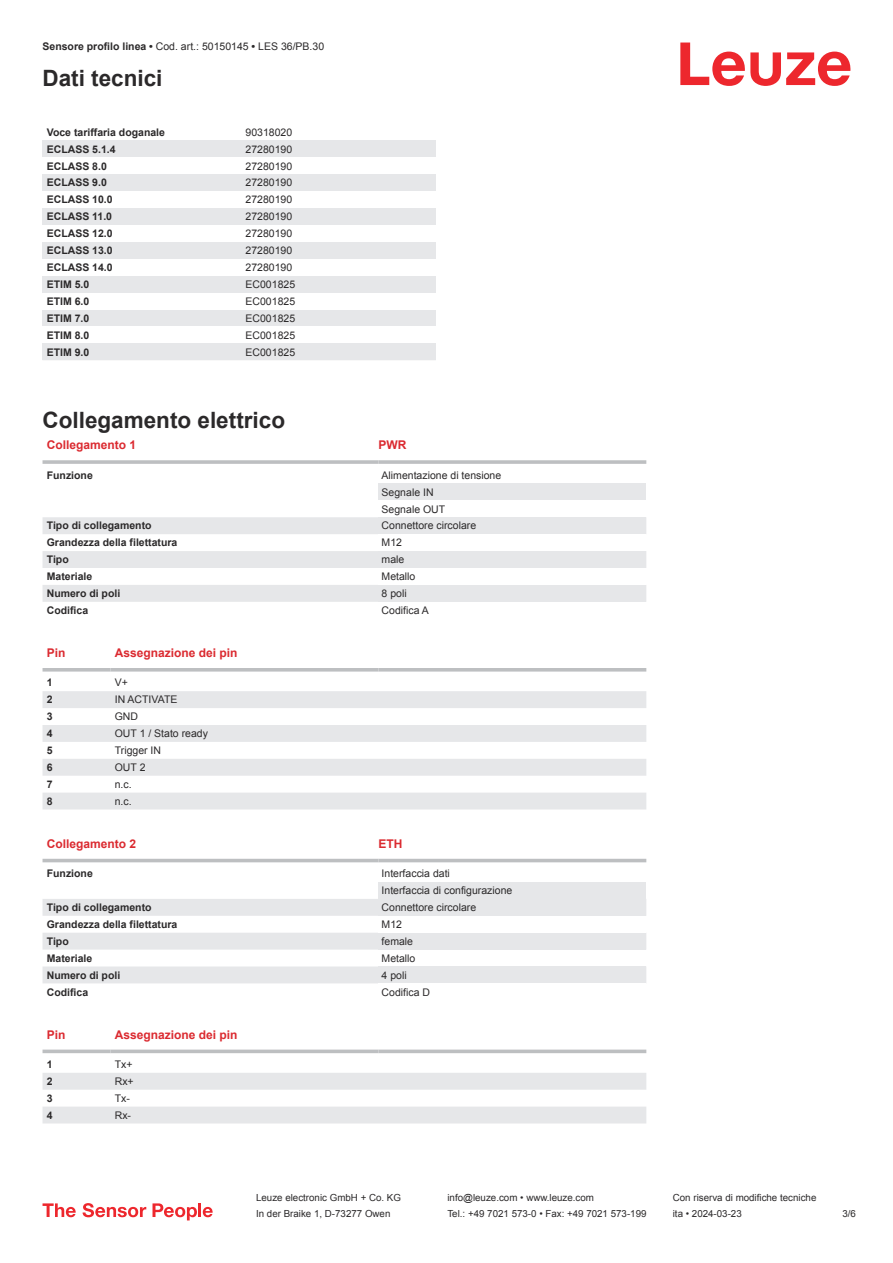
<style>
.page{position:relative;width:893px;height:1263px;background:#fff}
.page>*{position:absolute;margin:0;border:0;box-sizing:border-box;transform-origin:0 0}
.t1{font:700 22.5px "Arial";color:#2b292a}
.t2{font:700 12px "Arial";color:#db2a30}
.t3{font:10.5px/17px "Arial";color:#2b292a}
.t4{font:700 10.5px "Arial";color:#2b292a}
.t5{font:9.75px "Arial";color:#2b292a}
.s1{font-weight:700}
</style>
<div class="page">
<svg style="left:680px;top:43px;width:170px;height:43px"></svg>
<div style="left:43px;top:140px;width:199px;height:17px;background:#e6e7e9"></div>
<div style="left:242px;top:140px;width:194px;height:17px;background:#e6e7e9"></div>
<div style="left:43px;top:174px;width:199px;height:17px;background:#e6e7e9"></div>
<div style="left:242px;top:174px;width:194px;height:17px;background:#e6e7e9"></div>
<div style="left:43px;top:208px;width:199px;height:17px;background:#e6e7e9"></div>
<div style="left:242px;top:208px;width:194px;height:17px;background:#e6e7e9"></div>
<div style="left:43px;top:242px;width:199px;height:17px;background:#e6e7e9"></div>
<div style="left:242px;top:242px;width:194px;height:17px;background:#e6e7e9"></div>
<div style="left:43px;top:276px;width:199px;height:17px;background:#e6e7e9"></div>
<div style="left:242px;top:276px;width:194px;height:17px;background:#e6e7e9"></div>
<div style="left:43px;top:310px;width:199px;height:16px;background:#e6e7e9"></div>
<div style="left:242px;top:310px;width:194px;height:16px;background:#e6e7e9"></div>
<div style="left:43px;top:343px;width:199px;height:17px;background:#e6e7e9"></div>
<div style="left:242px;top:343px;width:194px;height:17px;background:#e6e7e9"></div>
<svg style="left:43px;top:517px;width:335px;height:85px;fill:#e6e7e9"></svg>
<svg style="left:43px;top:460px;width:335px;height:4px"></svg>
<hr style="left:378px;top:460px;width:268px;height:4px;background:#c7c8ca">
<div style="left:378px;top:483px;width:268px;height:17px;background:#e6e7e9"></div>
<div style="left:378px;top:517px;width:268px;height:17px;background:#e6e7e9"></div>
<div style="left:378px;top:551px;width:268px;height:17px;background:#e6e7e9"></div>
<div style="left:378px;top:585px;width:268px;height:17px;background:#e6e7e9"></div>
<svg style="left:43px;top:671px;width:603px;height:1px"></svg>
<svg style="left:43px;top:691px;width:603px;height:118px;fill:#e6e7e9"></svg>
<hr style="left:43px;top:668px;width:68px;height:3px;background:#bdbfc1">
<hr style="left:111px;top:668px;width:267px;height:3px;background:#bdbfc1">
<hr style="left:378px;top:668px;width:268px;height:3px;background:#bdbfc1">
<svg style="left:43px;top:858px;width:603px;height:126px"></svg>
<svg style="left:43px;top:899px;width:335px;height:84px;fill:#e6e7e9"></svg>
<hr style="left:43px;top:859px;width:335px;height:3px;background:#bdbfc1">
<hr style="left:378px;top:859px;width:268px;height:3px;background:#bdbfc1">
<div style="left:378px;top:865px;width:268px;height:17px;background:#fff"></div>
<div style="left:378px;top:882px;width:268px;height:17px;background:#e6e7e9"></div>
<div style="left:378px;top:899px;width:268px;height:17px;background:#e6e7e9"></div>
<div style="left:378px;top:916px;width:268px;height:17px;background:#fff"></div>
<div style="left:378px;top:933px;width:268px;height:16px;background:#e6e7e9"></div>
<div style="left:378px;top:949px;width:268px;height:17px;background:#fff"></div>
<div style="left:378px;top:966px;width:268px;height:17px;background:#e6e7e9"></div>
<div style="left:378px;top:983px;width:268px;height:17px;background:#fff"></div>
<svg style="left:43px;top:1053px;width:603px;height:1px"></svg>
<svg style="left:43px;top:1073px;width:603px;height:50px"></svg>
<svg style="left:43px;top:1049px;width:68px;height:4px"></svg>
<svg style="left:111px;top:1049px;width:267px;height:4px"></svg>
<svg style="left:378px;top:1049px;width:268px;height:4px"></svg>
<svg style="left:43px;top:1203px;width:33px;height:14px"></svg>
<svg style="left:83px;top:1203px;width:63px;height:14px"></svg>
<svg style="left:153px;top:1203px;width:44px;height:17px"></svg>
<hr style="left:198px;top:1203px;width:3px;height:14px;background:#ed272d">
<svg style="left:203px;top:1207px;width:10px;height:10px"></svg>
<p class="t3" style="left:43px;top:39px;width:283px"><span class="s1">Sensore profilo linea •</span> Cod. art.: 50150145 <span class="s1">•</span> LES 36/PB.30</p>
<h1 class="t1" style="left:43px;top:70px;width:122px">Dati tecnici</h1>
<p class="t4" style="left:47px;top:128px;width:120px">Voce tariffaria doganale</p>
<p class="t3" style="left:246px;top:125px;width:48px">90318020</p>
<p class="t4" style="left:47px;top:145px;width:70px">ECLASS 5.1.4</p>
<p class="t3" style="left:246px;top:141px;width:48px">27280190</p>
<p class="t4" style="left:47px;top:162px;width:62px">ECLASS 8.0</p>
<p class="t3" style="left:246px;top:158px;width:48px">27280190</p>
<p class="t4" style="left:47px;top:179px;width:62px">ECLASS 9.0</p>
<p class="t3" style="left:246px;top:175px;width:48px">27280190</p>
<p class="t4" style="left:47px;top:196px;width:67px">ECLASS 10.0</p>
<p class="t3" style="left:246px;top:192px;width:48px">27280190</p>
<p class="t4" style="left:47px;top:213px;width:67px">ECLASS 11.0</p>
<p class="t3" style="left:246px;top:209px;width:48px">27280190</p>
<p class="t4" style="left:47px;top:230px;width:67px">ECLASS 12.0</p>
<p class="t3" style="left:246px;top:226px;width:48px">27280190</p>
<p class="t4" style="left:47px;top:246px;width:67px">ECLASS 13.0</p>
<p class="t3" style="left:246px;top:243px;width:48px">27280190</p>
<p class="t4" style="left:47px;top:263px;width:67px">ECLASS 14.0</p>
<p class="t3" style="left:246px;top:260px;width:48px">27280190</p>
<p class="t4" style="left:47px;top:280px;width:44px">ETIM 5.0</p>
<p class="t3" style="left:246px;top:277px;width:51px">EC001825</p>
<p class="t4" style="left:47px;top:297px;width:44px">ETIM 6.0</p>
<p class="t3" style="left:246px;top:294px;width:51px">EC001825</p>
<p class="t4" style="left:47px;top:314px;width:44px">ETIM 7.0</p>
<p class="t3" style="left:246px;top:311px;width:51px">EC001825</p>
<p class="t4" style="left:47px;top:331px;width:44px">ETIM 8.0</p>
<p class="t3" style="left:246px;top:327px;width:51px">EC001825</p>
<p class="t4" style="left:47px;top:348px;width:44px">ETIM 9.0</p>
<p class="t3" style="left:246px;top:344px;width:51px">EC001825</p>
<h1 class="t1" style="left:43px;top:411px;width:244px">Collegamento elettrico</h1>
<p class="t2" style="left:47px;top:441px;width:91px">Collegamento 1</p>
<p class="t2" style="left:378px;top:441px;width:29px">PWR</p>
<p class="t4" style="left:47px;top:471px;width:48px">Funzione</p>
<p class="t3" style="left:382px;top:467px;width:121px">Alimentazione di tensione<br>Segnale IN<br>Segnale OUT</p>
<p class="t4" style="left:47px;top:522px;width:106px">Tipo di collegamento</p>
<p class="t3" style="left:382px;top:518px;width:96px">Connettore circolare</p>
<p class="t4" style="left:47px;top:539px;width:132px">Grandezza della filettatura</p>
<p class="t3" style="left:382px;top:535px;width:22px">M12</p>
<p class="t4" style="left:47px;top:556px;width:23px">Tipo</p>
<p class="t3" style="left:382px;top:552px;width:24px">male</p>
<p class="t4" style="left:47px;top:572px;width:47px">Materiale</p>
<p class="t3" style="left:382px;top:569px;width:35px">Metallo</p>
<p class="t4" style="left:47px;top:589px;width:75px">Numero di poli</p>
<p class="t3" style="left:382px;top:586px;width:27px">8 poli</p>
<p class="t4" style="left:47px;top:606px;width:43px">Codifica</p>
<p class="t3" style="left:382px;top:603px;width:49px">Codifica A</p>
<p class="t2" style="left:47px;top:648px;width:20px">Pin</p>
<p class="t2" style="left:115px;top:648px;width:124px">Assegnazione dei pin</p>
<p class="t4" style="left:47px;top:679px;width:7px">1</p>
<p class="t3" style="left:115px;top:675px;width:15px">V+</p>
<p class="t4" style="left:47px;top:696px;width:7px">2</p>
<p class="t3" style="left:115px;top:692px;width:64px">IN ACTIVATE</p>
<p class="t4" style="left:47px;top:713px;width:7px">3</p>
<p class="t3" style="left:115px;top:709px;width:25px">GND</p>
<p class="t4" style="left:47px;top:729px;width:7px">4</p>
<p class="t3" style="left:115px;top:726px;width:95px">OUT 1 / Stato ready</p>
<p class="t4" style="left:47px;top:746px;width:7px">5</p>
<p class="t3" style="left:115px;top:743px;width:48px">Trigger IN</p>
<p class="t4" style="left:47px;top:763px;width:7px">6</p>
<p class="t3" style="left:115px;top:760px;width:32px">OUT 2</p>
<p class="t4" style="left:47px;top:780px;width:7px">7</p>
<p class="t3" style="left:115px;top:777px;width:18px">n.c.</p>
<p class="t4" style="left:47px;top:797px;width:7px">8</p>
<p class="t3" style="left:115px;top:793px;width:18px">n.c.</p>
<p class="t2" style="left:47px;top:839px;width:91px">Collegamento 2</p>
<p class="t2" style="left:378px;top:839px;width:25px">ETH</p>
<p class="t4" style="left:47px;top:870px;width:48px">Funzione</p>
<p class="t3" style="left:382px;top:866px;width:132px">Interfaccia dati<br>Interfaccia di configurazione</p>
<p class="t4" style="left:47px;top:903px;width:106px">Tipo di collegamento</p>
<p class="t3" style="left:382px;top:900px;width:96px">Connettore circolare</p>
<p class="t4" style="left:47px;top:920px;width:132px">Grandezza della filettatura</p>
<p class="t3" style="left:382px;top:917px;width:22px">M12</p>
<p class="t4" style="left:47px;top:937px;width:23px">Tipo</p>
<p class="t3" style="left:382px;top:934px;width:33px">female</p>
<p class="t4" style="left:47px;top:954px;width:47px">Materiale</p>
<p class="t3" style="left:382px;top:950px;width:35px">Metallo</p>
<p class="t4" style="left:47px;top:971px;width:75px">Numero di poli</p>
<p class="t3" style="left:382px;top:967px;width:27px">4 poli</p>
<p class="t4" style="left:47px;top:988px;width:43px">Codifica</p>
<p class="t3" style="left:382px;top:984px;width:50px">Codifica D</p>
<p class="t2" style="left:47px;top:1030px;width:20px">Pin</p>
<p class="t2" style="left:115px;top:1030px;width:124px">Assegnazione dei pin</p>
<p class="t4" style="left:47px;top:1060px;width:7px">1</p>
<p class="t3" style="left:115px;top:1057px;width:19px">Tx+</p>
<p class="t4" style="left:47px;top:1077px;width:7px">2</p>
<p class="t3" style="left:115px;top:1074px;width:20px">Rx+</p>
<p class="t4" style="left:47px;top:1094px;width:7px">3</p>
<p class="t3" style="left:115px;top:1091px;width:17px">Tx-</p>
<p class="t4" style="left:47px;top:1111px;width:7px">4</p>
<p class="t3" style="left:115px;top:1107px;width:18px">Rx-</p>
<p class="t5" style="left:256px;top:1194px;width:146px">Leuze electronic GmbH + Co. KG</p>
<p class="t5" style="left:447px;top:1194px;width:148px">info@leuze.com • www.leuze.com</p>
<p class="t5" style="left:673px;top:1194px;width:145px">Con riserva di modifiche tecniche</p>
<p class="t5" style="left:256px;top:1210px;width:136px">In der Braike 1, D-73277 Owen</p>
<p class="t5" style="left:447px;top:1210px;width:201px">Tel.: +49 7021 573-0 • Fax: +49 7021 573-199</p>
<p class="t5" style="left:673px;top:1210px;width:70px">ita • 2024-03-23</p>
<p class="t5" style="left:842px;top:1210px;width:15px">3 /6</p>
</div>
